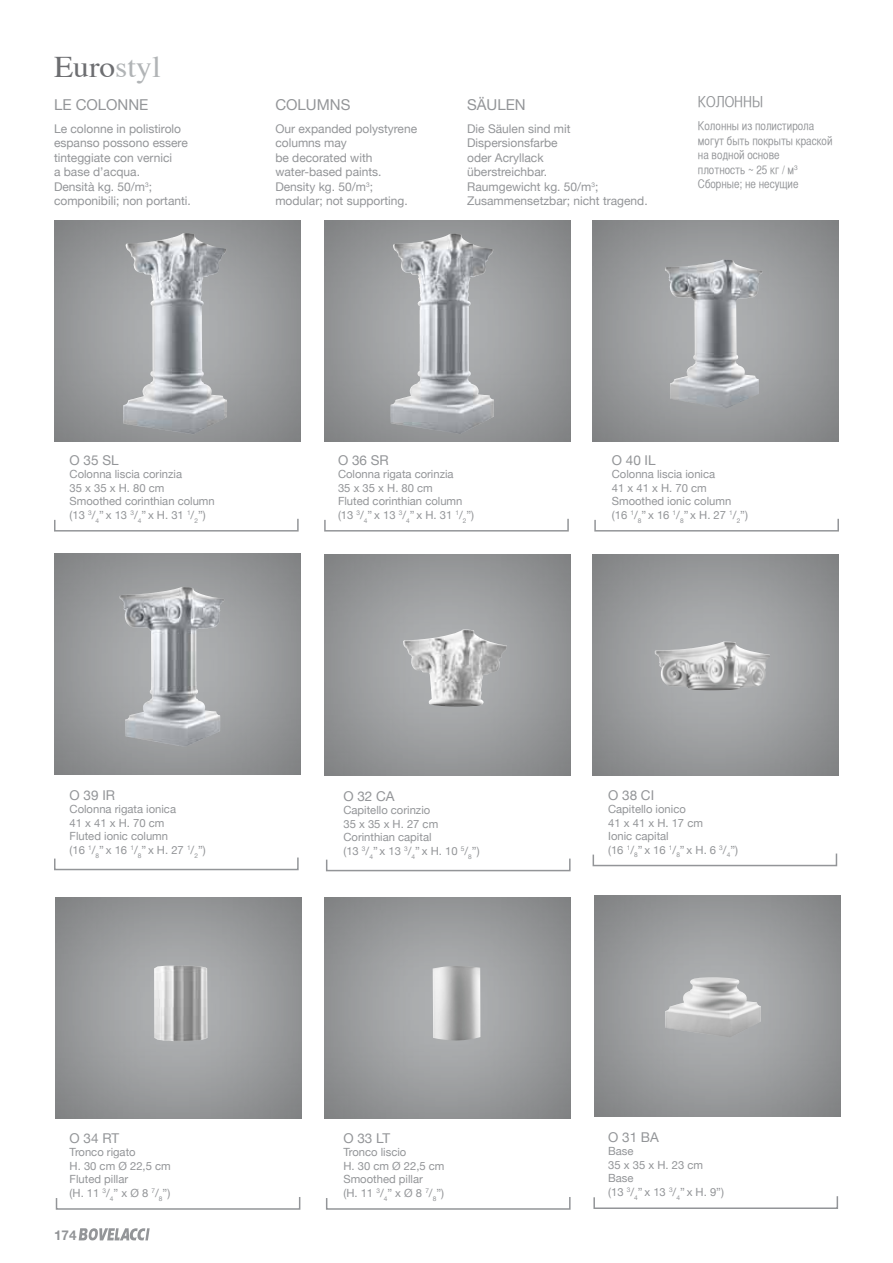
<style>
.page{position:relative;width:893px;height:1263px;background:#fff}
.page>*{position:absolute;margin:0;border:0;box-sizing:border-box;transform-origin:0 0}
.t1{font:30px "Times";color:#6d6e71;scale:1.05 1}
.t2{font:15px "Helvetica Neue";color:#939598}
.t3{font:15px "Helvetica CY Plain";color:#939598}
.t4{font:13.5px "Helvetica Neue";color:#939598}
.t5{font:700 13.5px "Helvetica Neue";color:#939598}
.t6{font:12px/14.4px "Helvetica Neue";color:#939598}
.t7{font:12px/14.4px "Helvetica CY Plain";color:#939598}
.t8{font:11.25px/13.5px "Helvetica Neue";color:#939598}
.s1{color:#b1b4b6}
</style>
<div class="page">
<svg style="left:54px;top:518px;width:245px;height:14px"></svg>
<svg style="left:594px;top:518px;width:245px;height:14px"></svg>
<svg style="left:324px;top:518px;width:245px;height:14px"></svg>
<svg style="left:54px;top:857px;width:245px;height:14px"></svg>
<div style="left:54px;top:218px;width:249px;height:223px;background:#000;opacity:.44"></div>
<div style="left:324px;top:218px;width:249px;height:223px;background:#000;opacity:.44"></div>
<div style="left:592px;top:218px;width:249px;height:223px;background:#000;opacity:.44"></div>
<div style="left:54px;top:551px;width:249px;height:224px;background:#000;opacity:.44"></div>
<svg style="left:593px;top:1196px;width:246px;height:13px"></svg>
<div style="left:594px;top:893px;width:249px;height:224px;background:#000;opacity:.44"></div>
<img style="left:665px;top:977px;width:96px;height:61px">
<img style="left:119px;top:587px;width:62px;height:39px">
<svg style="left:592px;top:853px;width:246px;height:14px"></svg>
<div style="left:592px;top:552px;width:249px;height:224px;background:#000;opacity:.44"></div>
<img style="left:654px;top:641px;width:117px;height:49px">
<svg style="left:55px;top:1197px;width:246px;height:13px"></svg>
<div style="left:55px;top:896px;width:249px;height:223px;background:#000;opacity:.44"></div>
<img style="left:154px;top:965px;width:53px;height:76px">
<svg style="left:326px;top:1197px;width:245px;height:13px"></svg>
<div style="left:324px;top:896px;width:249px;height:223px;background:#000;opacity:.44"></div>
<img style="left:433px;top:966px;width:47px;height:78px">
<img style="left:393px;top:234px;width:61px;height:38px">
<img style="left:665px;top:260px;width:57px;height:37px">
<svg style="left:326px;top:858px;width:245px;height:14px"></svg>
<div style="left:324px;top:552px;width:249px;height:224px;background:#000;opacity:.44"></div>
<img style="left:403px;top:630px;width:104px;height:77px">
<img style="left:126px;top:233px;width:58px;height:38px">
<svg style="left:79px;top:1228px;width:71px;height:12px"></svg>
<h1 class="t1" style="left:54px;top:38px;width:103px">Euro<span class="s1">styl</span></h1>
<h2 class="t2" style="left:54px;top:96px;width:96px">LE COLONNE</h2>
<p class="t6" style="left:54px;top:121px;width:138px">Le colonne in polistirolo espanso possono essere tinteggiate con vernici<br>a base d’acqua.<br>Densità kg. 50/m<sup>3</sup>; componibili; non portanti.</p>
<h2 class="t2" style="left:275px;top:96px;width:77px">COLUMNS</h2>
<p class="t6" style="left:275px;top:121px;width:143px">Our expanded polystyrene columns may<br>be decorated with water-based paints.<br>Density kg. 50/m<sup>3</sup>; modular; not supporting.</p>
<h2 class="t2" style="left:467px;top:96px;width:60px">SÄULEN</h2>
<p class="t6" style="left:467px;top:121px;width:182px">Die Säulen sind mit<br>Dispersionsfarbe<br>oder Acryllack<br>überstreichbar.<br>Raumgewicht kg. 50/m<sup>3</sup>;<br>Zusammensetzbar; nicht tragend.</p>
<h2 class="t3" style="left:698px;top:93px;width:67px">КОЛОННЫ</h2>
<p class="t7" style="left:698px;top:119px;width:136px">Колонны из полистирола могут быть покрыты краской на водной основе<br>плотность ~ 25 кг / м<sup>3<br></sup>Сборные; не несущие</p>
<p class="t4" style="left:70px;top:452px;width:51px">O 35 SL</p>
<p class="t8" style="left:70px;top:467px;width:147px">Colonna liscia corinzia<br>35 x 35 x H. 80 cm<br>Smoothed corinthian column (13 <sup>3</sup>/<sub>4</sub>” x 13 <sup>3</sup>/<sub>4</sub>” x H. 31 <sup>1</sup>/<sub>2</sub>”)</p>
<p class="t4" style="left:338px;top:452px;width:52px">O 36 SR</p>
<p class="t8" style="left:338px;top:467px;width:138px">Colonna rigata corinzia<br>35 x 35 x H. 80 cm<br>Fluted corinthian column (13 <sup>3</sup>/<sub>4</sub>” x 13 <sup>3</sup>/<sub>4</sub>” x H. 31 <sup>1</sup>/<sub>2</sub>”)</p>
<p class="t4" style="left:612px;top:452px;width:45px">O 40 IL</p>
<p class="t8" style="left:612px;top:467px;width:138px">Colonna liscia ionica<br>41 x 41 x H. 70 cm<br>Smoothed ionic column (16 <sup>1</sup>/<sub>8</sub>” x 16 <sup>1</sup>/<sub>8</sub>” x H. 27 <sup>1</sup>/<sub>2</sub>”)</p>
<p class="t4" style="left:70px;top:787px;width:47px">O 39 IR</p>
<p class="t8" style="left:70px;top:802px;width:138px">Colonna rigata ionica<br>41 x 41 x H. 70 cm<br>Fluted ionic column<br>(16 <sup>1</sup>/<sub>8</sub>” x 16 <sup>1</sup>/<sub>8</sub>” x H. 27 <sup>1</sup>/<sub>2</sub>”)</p>
<p class="t4" style="left:343px;top:788px;width:53px">O 32 CA</p>
<p class="t8" style="left:343px;top:803px;width:138px">Capitello corinzio<br>35 x 35 x H. 27 cm<br>Corinthian capital<br>(13 <sup>3</sup>/<sub>4</sub>” x 13 <sup>3</sup>/<sub>4</sub>” x H. 10 <sup>5</sup>/<sub>8</sub>”)</p>
<p class="t4" style="left:608px;top:787px;width:48px">O 38 CI</p>
<p class="t8" style="left:608px;top:802px;width:131px">Capitello ionico<br>41 x 41 x H. 17 cm<br>Ionic capital<br>(16 <sup>1</sup>/<sub>8</sub>” x 16 <sup>1</sup>/<sub>8</sub>” x H. 6 <sup>3</sup>/<sub>4</sub>”)</p>
<p class="t4" style="left:70px;top:1130px;width:51px">O 34 RT</p>
<p class="t8" style="left:70px;top:1145px;width:103px">Tronco rigato<br>H. 30 cm Ø 22,5 cm<br>Fluted pillar<br>(H. 11 <sup>3</sup>/<sub>4</sub>” x Ø 8 <sup>7</sup>/<sub>8</sub>”)</p>
<p class="t5" style="left:54px;top:1227px;width:24px">174</p>
<p class="t4" style="left:343px;top:1130px;width:48px">O 33 LT</p>
<p class="t8" style="left:343px;top:1145px;width:103px">Tronco liscio<br>H. 30 cm Ø 22,5 cm<br>Smoothed pillar<br>(H. 11 <sup>3</sup>/<sub>4</sub>” x Ø 8 <sup>7</sup>/<sub>8</sub>”)</p>
<p class="t4" style="left:608px;top:1129px;width:52px">O 31 BA</p>
<p class="t8" style="left:608px;top:1144px;width:117px">Base<br>35 x 35 x H. 23 cm<br>Base<br>(13 <sup>3</sup>/<sub>4</sub>” x 13 <sup>3</sup>/<sub>4</sub>” x H. 9”)</p>
</div>
